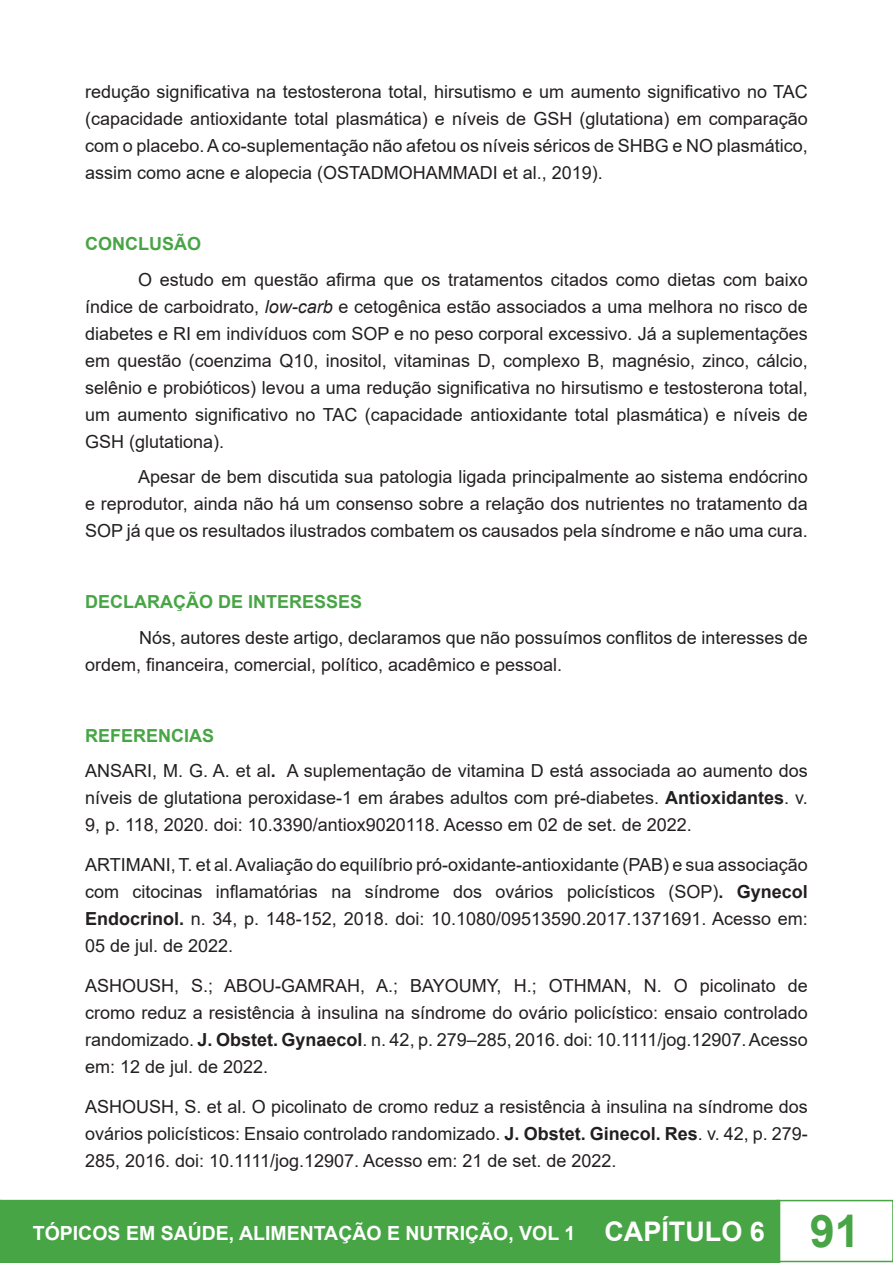
<style>
.page{position:relative;width:893px;height:1263px;background:#fff}
.page>*{position:absolute;margin:0;border:0;box-sizing:border-box;transform-origin:0 0}
.t1{font:700 19.5px "Arial";color:#fff}
.t2{font:18px/27px "Arial";color:#231f20;text-align:justify}
.t3{font:700 18px "Arial";color:#48a546}
.s1{font-style:italic}
.s2{font-weight:700}
.s3{font-size:27px}
.s4{font-size:45px;color:#48a546}
</style>
<div class="page">
<div style="left:0;top:1200px;width:780px;height:63px;background:#48a546"></div>
<div style="left:776px;top:1200px;width:117px;height:62px;border:2px solid #48a546"></div>
<p class="t2" style="left:85px;top:78px;width:724px">redução significativa na testosterona total, hirsutismo e um aumento significativo no TAC (capacidade antioxidante total plasmática) e níveis de GSH (glutationa) em comparação com o placebo.A co-suplementação não afetou os níveis séricos de SHBG e NO plasmático, assim como acne e alopecia (OSTADMOHAMMADI et al., 2019).</p>
<p class="t3" style="left:85px;top:231px;width:117px">CONCLUSÃO</p>
<p class="t2" style="left:85px;top:266px;width:724px;text-indent:53px">O estudo em questão afirma que os tratamentos citados como dietas com baixo índice de carboidrato, <span class="s1">low-carb</span> e cetogênica estão associados a uma melhora no risco de diabetes e RI em indivíduos com SOP e no peso corporal excessivo. Já a suplementações em questão (coenzima Q10, inositol, vitaminas D, complexo B, magnésio, zinco, cálcio, selênio e probióticos) levou a uma redução significativa no hirsutismo e testosterona total, um aumento significativo no TAC (capacidade antioxidante total plasmática) e níveis de GSH (glutationa).</p>
<p class="t2" style="left:85px;top:463px;width:724px;text-indent:53px">Apesar de bem discutida sua patologia ligada principalmente ao sistema endócrino e reprodutor, ainda não há um consenso sobre a relação dos nutrientes no tratamento da SOP já que os resultados ilustrados combatem os causados pela síndrome e não uma cura.</p>
<p class="t3" style="left:85px;top:589px;width:279px">DECLARAÇÃO DE INTERESSES</p>
<p class="t2" style="left:85px;top:624px;width:724px;text-indent:54px">Nós, autores deste artigo, declaramos que não possuímos conflitos de interesses de ordem, financeira, comercial, político, acadêmico e pessoal.</p>
<p class="t3" style="left:85px;top:723px;width:131px">REFERENCIAS</p>
<p class="t2" style="left:85px;top:757px;width:724px">ANSARI, M. G. A. et al<span class="s2">.</span> A suplementação de vitamina D está associada ao aumento dos níveis de glutationa peroxidase-1 em árabes adultos com pré-diabetes. <span class="s2">Antioxidantes</span>. v.<br>9, p. 118, 2020. doi: 10.3390/antiox9020118. Acesso em 02 de set. de 2022.</p>
<p class="t2" style="left:85px;top:851px;width:724px">ARTIMANI, T. et al. Avaliação do equilíbrio pró-oxidante-antioxidante (PAB) e sua associação com citocinas inflamatórias na síndrome dos ovários policísticos (SOP)<span class="s2">. Gynecol Endocrinol.</span> n. 34, p. 148-152, 2018. doi: 10.1080/09513590.2017.1371691. Acesso em:<br>05 de jul. de 2022.</p>
<p class="t2" style="left:85px;top:972px;width:724px">ASHOUSH, S.; ABOU-GAMRAH, A.; BAYOUMY, H.; OTHMAN, N. O picolinato de cromo reduz a resistência à insulina na síndrome do ovário policístico: ensaio controlado randomizado. <span class="s2">J. Obstet. Gynaecol</span>. n. 42, p. 279–285, 2016. doi: 10.1111/jog.12907. Acesso em: 12 de jul. de 2022.</p>
<p class="t2" style="left:85px;top:1093px;width:724px">ASHOUSH, S. et al. O picolinato de cromo reduz a resistência à insulina na síndrome dos ovários policísticos: Ensaio controlado randomizado. <span class="s2">J. Obstet. Ginecol. Res</span>. v. 42, p. 279- 285, 2016. doi: 10.1111/jog.12907. Acesso em: 21 de set. de 2022.</p>
<p class="t1" style="left:33px;top:1219px;width:829px">TÓPICOS EM SAÚDE, ALIMENTAÇÃO E NUTRIÇÃO, VOL 1 <span class="s3">CAPÍTULO 6</span> <span class="s4">91</span></p>
</div>
